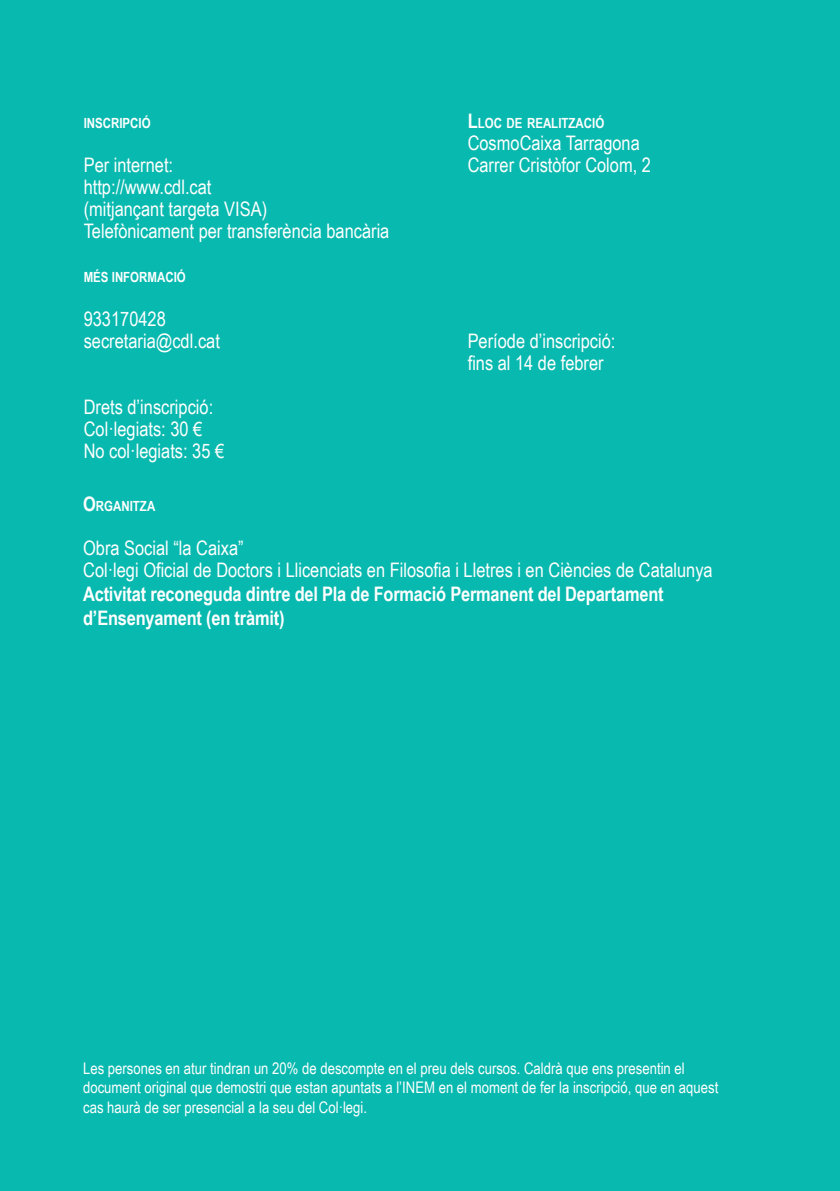
<style>
.page{position:relative;width:840px;height:1191px;background:#fff}
.page>*{position:absolute;margin:0;border:0;box-sizing:border-box;transform-origin:0 0}
.t1{font:20px "Arial Narrow";color:#fff}
.hores{font:700 20px/24px "Arial Narrow";letter-spacing:-.01em;color:#fff}
.t2{font:16px/19.2px "Arial Narrow";color:#fff}
.t3{font:700 14px "Arial Narrow";color:#fff}
.s1{font-size:20px}
</style>
<div class="page">
<div style="left:0;top:0;width:839px;height:1191px;background:#08b9af"></div>
<p class="t3" style="left:84px;top:112px;width:68px">INSCRIPCIÓ</p>
<p class="t1" style="left:84px;top:150px;width:91px">Per internet:</p>
<p class="t1" style="left:84px;top:172px;width:129px">http://www.cdl.cat</p>
<p class="t1" style="left:84px;top:194px;width:185px">(mitjançant targeta VISA)</p>
<p class="t1" style="left:84px;top:216px;width:307px">Telefònicament per transferència bancària</p>
<p class="t3" style="left:84px;top:266px;width:82px">MÉS INFORMACIÓ</p>
<p class="t1" style="left:84px;top:304px;width:84px">933170428</p>
<p class="t1" style="left:84px;top:326px;width:138px">secretaria@cdl.cat</p>
<p class="t1" style="left:84px;top:392px;width:131px">Drets d’inscripció:</p>
<p class="t1" style="left:84px;top:414px;width:120px">Col·legiats: 30 €</p>
<p class="t1" style="left:84px;top:436px;width:142px">No col·legiats: 35 €</p>
<p class="t3" style="left:467px;top:112px;width:138px"><span class="s1">L</span>LOC DE REALITZACIÓ</p>
<p class="t1" style="left:467px;top:128px;width:173px">CosmoCaixa Tarragona</p>
<p class="t1" style="left:467px;top:150px;width:185px">Carrer Cristòfor Colom, 2</p>
<p class="t1" style="left:467px;top:326px;width:149px">Període d’inscripció:</p>
<p class="t1" style="left:467px;top:348px;width:137px">fins al 14 de febrer</p>
<p class="t3" style="left:83px;top:495px;width:74px"><span class="s1">O</span>RGANITZA</p>
<p class="t1" style="left:83px;top:533px;width:162px">Obra Social “la Caixa”</p>
<p class="t1" style="left:83px;top:555px;width:630px">Col·legi Oficial de Doctors i Llicenciats en Filosofia i Lletres i en Ciències de Catalunya</p>
<p class="hores" style="left:83px;top:581px;width:581px">Activitat reconeguda dintre del Pla de Formació Permanent del Departament d’Ensenyament (en tràmit)</p>
<p class="t2" style="left:83px;top:1058px;width:636px">Les persones en atur tindran un 20% de descompte en el preu dels cursos. Caldrà que ens presentin el document original que demostri que estan apuntats a l’INEM en el moment de fer la inscripció, que en aquest cas haurà de ser presencial a la seu del Col·legi.</p>
</div>
